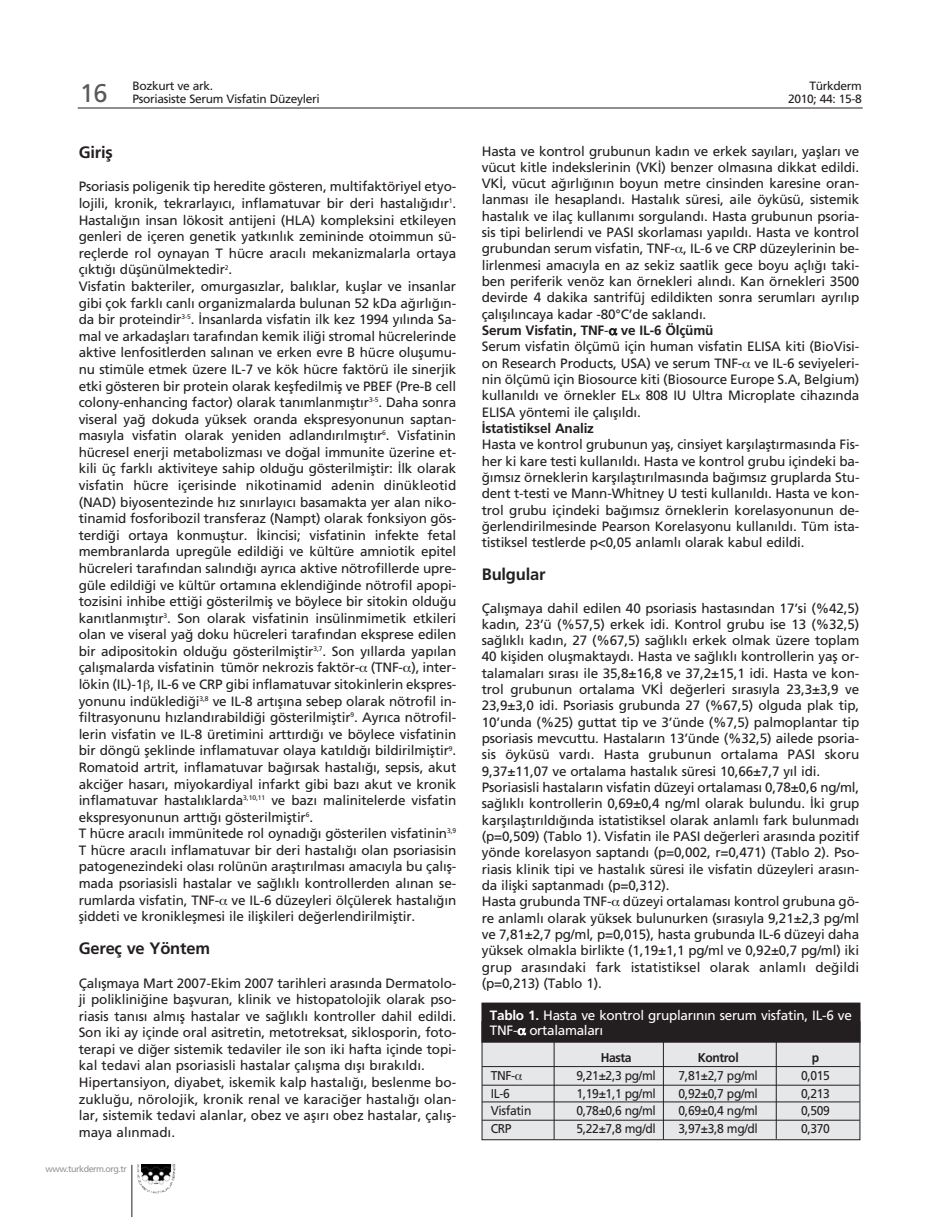
<style>
.page{position:relative;width:940px;height:1217px;background:#fff}
.page>*{position:absolute;margin:0;border:0;box-sizing:border-box;transform-origin:0 0}
.t1{font:25.5px "Frutiger";color:#58595b}
.t2{font:700 16.5px "Frutiger";letter-spacing:-.01em;color:#231f20}
.t3{font:13.5px/16.5px "Frutiger";letter-spacing:-.01em;color:#231f20}
.t4{font:13.5px/15px "Frutiger";letter-spacing:-.02em;color:#fff}
.t5{font:700 13.5px "Frutiger";letter-spacing:-.01em;color:#231f20}
.t6{font:12.75px "Frutiger";letter-spacing:-.03em;color:#231f20;scale:.95 1}
.t7{font:700 12.75px "Frutiger";letter-spacing:-.03em;color:#231f20;scale:.95 1}
.t8{font:12px/13.5px "Frutiger";letter-spacing:-.03em;color:#231f20}
.t9{font:9px "Frutiger";letter-spacing:-.055em;color:#939598}
.s1{font-weight:700}
.s2{font-size:10.5px}
</style>
<div class="page">
<hr style="left:78px;top:108px;width:784px;height:1px;background:#231f20">
<img style="left:137px;top:1164px;width:39px;height:29px">
<hr style="left:132px;top:1164px;width:1px;height:52px;background:#231f20">
<div style="left:482px;top:1021px;width:377px;height:118px;background:#e6e7e8"></div>
<div style="left:482px;top:1002px;width:378px;height:39px;background:#231f20"></div>
<div style="left:482px;top:1002px;width:378px;height:40px;border:1px solid #231f20"></div>
<hr style="left:482px;top:1084px;width:377px;height:1px;background:#231f20">
<hr style="left:482px;top:1066px;width:377px;height:1px;background:#231f20">
<hr style="left:482px;top:1101px;width:377px;height:1px;background:#231f20">
<hr style="left:482px;top:1119px;width:377px;height:1px;background:#231f20">
<hr style="left:554px;top:1039px;width:1px;height:100px;background:#231f20">
<hr style="left:663px;top:1039px;width:1px;height:100px;background:#231f20">
<hr style="left:776px;top:1039px;width:1px;height:99px;background:#231f20">
<p class="t8" style="left:132px;top:80px;width:189px">Bozkurt ve ark.<br>Psoriasiste Serum Visfatin Düzeyleri</p>
<p class="t8" style="left:809px;top:80px;width:54px">Türkderm</p>
<h1 class="t1" style="left:80px;top:83px;width:29px">16</h1>
<p class="t8" style="left:788px;top:93px;width:75px">2010; 44: 15-8</p>
<p class="t2" style="left:79px;top:146px;width:36px">Girifl</p>
<p class="t3" style="left:79px;top:180px;width:379px">Psoriasis poligenik tip heredite gösteren, multifaktöriyel etyo&shy;lojili, kronik, tekrarlay›c›, inflamatuvar bir deri hastal›¤›d›r<sup>1</sup>.<br>Hastal›¤›n insan lökosit antijeni (HLA) kompleksini etkileyen genleri de içeren genetik yatk›nl›k zemininde otoimmun sü&shy;reçlerde rol oynayan T hücre arac›l› mekanizmalarla ortaya ç›kt›¤› düflünülmektedir<sup>2</sup>.<br>Visfatin bakteriler, omurgas›zlar, bal›klar, kufllar ve insanlar gibi çok farkl› canl› organizmalarda bulunan 52 kDa a¤›rl›¤›n&shy;da bir proteindir<sup>3-5</sup>. ‹nsanlarda visfatin ilk kez 1994 y›l›nda Sa&shy;mal ve arkadafllar› taraf›ndan kemik ili¤i stromal hücrelerinde aktive lenfositlerden sal›nan ve erken evre B hücre oluflumu&shy;nu stimüle etmek üzere IL-7 ve kök hücre faktörü ile sinerjik etki gösteren bir protein olarak keflfedilmifl ve PBEF (Pre-B cell colony-enhancing factor) olarak tan›mlanm›flt›r<sup>3-5</sup>. Daha sonra viseral ya¤ dokuda yüksek oranda ekspresyonunun saptan&shy;mas›yla visfatin olarak yeniden adland›r›lm›flt›r<sup>6</sup>. Visfatinin hücresel enerji metabolizmas› ve do¤al immunite üzerine et&shy;kili üç farkl› aktiviteye sahip oldu¤u gösterilmifltir: ‹lk olarak visfatin hücre içerisinde nikotinamid adenin dinükleotid (NAD) biyosentezinde h›z s›n›rlay›c› basamakta yer alan niko&shy;tinamid fosforibozil transferaz (Nampt) olarak fonksiyon gös&shy;terdi¤i ortaya konmufltur. ‹kincisi; visfatinin infekte fetal membranlarda upregüle edildi¤i ve kültüre amniotik epitel hücreleri taraf›ndan sal›nd›¤› ayr›ca aktive nötrofillerde upre&shy;güle edildi¤i ve kültür ortam›na eklendi¤inde nötrofil apopi&shy;tozisini inhibe etti¤i gösterilmifl ve böylece bir sitokin oldu¤u kan›tlanm›flt›r<sup>3</sup>. Son olarak visfatinin insülinmimetik etkileri olan ve viseral ya¤ doku hücreleri taraf›ndan eksprese edilen bir adipositokin oldu¤u gösterilmifltir<sup>3,7</sup>. Son y›llarda yap›lan çal›flmalarda visfatinin tümör nekrozis faktör- (TNF- ), inter&shy;lökin (IL)-1 , IL-6 ve CRP gibi inflamatuvar sitokinlerin ekspres&shy;yonunu indükledi¤i<sup>3,8</sup> ve IL-8 art›fl›na sebep olarak nötrofil in&shy;filtrasyonunu h›zland›rabildi¤i gösterilmifltir<sup>9</sup>. Ayr›ca nötrofil&shy;lerin visfatin ve IL-8 üretimini artt›rd›¤› ve böylece visfatinin bir döngü fleklinde inflamatuvar olaya kat›ld›¤› bildirilmifltir<sup>9</sup>.<br>Romatoid artrit, inflamatuvar ba¤›rsak hastal›¤›, sepsis, akut akci¤er hasar›, miyokardiyal infarkt gibi baz› akut ve kronik inflamatuvar hastal›klarda<sup>3,10,11</sup> ve baz› malinitelerde visfatin ekspresyonunun artt›¤› gösterilmifltir<sup>6</sup>.<br>T hücre arac›l› immünitede rol oynad›¤› gösterilen visfatinin<sup>3,9<br></sup>T hücre arac›l› inflamatuvar bir deri hastal›¤› olan psoriasisin patogenezindeki olas› rolünün araflt›r›lmas› amac›yla bu çal›fl&shy;mada psoriasisli hastalar ve sa¤l›kl› kontrollerden al›nan se&shy;rumlarda visfatin, TNF- ve IL-6 düzeyleri ölçülerek hastal›¤›n fliddeti ve kronikleflmesi ile iliflkileri de¤erlendirilmifltir.</p>
<p class="t2" style="left:79px;top:941px;width:133px">Gereç ve Yöntem</p>
<p class="t3" style="left:79px;top:975px;width:379px">Çal›flmaya Mart 2007-Ekim 2007 tarihleri aras›nda Dermatolo&shy;ji poliklini¤ine baflvuran, klinik ve histopatolojik olarak pso&shy;riasis tan›s› alm›fl hastalar ve sa¤l›kl› kontroller dahil edildi.<br>Son iki ay içinde oral asitretin, metotreksat, siklosporin, foto&shy;terapi ve di¤er sistemik tedaviler ile son iki hafta içinde topi&shy;kal tedavi alan psoriasisli hastalar çal›flma d›fl› b›rak›ld›.<br>Hipertansiyon, diyabet, iskemik kalp hastal›¤›, beslenme bo&shy;zuklu¤u, nörolojik, kronik renal ve karaci¤er hastal›¤› olan&shy;lar, sistemik tedavi alanlar, obez ve afl›r› obez hastalar, çal›fl&shy;maya al›nmad›.</p>
<p class="t9" style="left:45px;top:1164px;width:83px">www.turkderm.org.tr</p>
<p class="t3" style="left:482px;top:144px;width:379px">Hasta ve kontrol grubunun kad›n ve erkek say›lar›, yafllar› ve vücut kitle indekslerinin (VK‹) benzer olmas›na dikkat edildi.<br>VK‹, vücut a¤›rl›¤›n›n boyun metre cinsinden karesine oran&shy;lanmas› ile hesapland›. Hastal›k süresi, aile öyküsü, sistemik hastal›k ve ilaç kullan›m› sorguland›. Hasta grubunun psoria&shy;sis tipi belirlendi ve PASI skorlamas› yap›ld›. Hasta ve kontrol grubundan serum visfatin, TNF- , IL-6 ve CRP düzeylerinin be&shy;lirlenmesi amac›yla en az sekiz saatlik gece boyu açl›¤› taki&shy;ben periferik venöz kan örnekleri al›nd›. Kan örnekleri 3500 devirde 4 dakika santrifüj edildikten sonra serumlar› ayr›l›p çal›fl›l›ncaya kadar -80°C’de sakland›.<br><span class="s1">Serum Visfatin, TNF</span>- <span class="s1">ve IL-6 Ölçümü<br></span>Serum visfatin ölçümü için human visfatin ELISA kiti (BioVisi&shy;on Research Products, USA) ve serum TNF- ve IL-6 seviyeleri&shy;nin ölçümü için Biosource kiti (Biosource Europe S.A, Belgium) kullan›ld› ve örnekler EL<span class="s2">x</span> 808 IU Ultra Microplate cihaz›nda ELISA yöntemi ile çal›fl›ld›.</p>
<p class="t5" style="left:482px;top:422px;width:114px">‹statistiksel Analiz</p>
<p class="t3" style="left:482px;top:437px;width:379px;text-align:justify">Hasta ve kontrol grubunun yafl, cinsiyet karfl›laflt›rmas›nda Fis&shy;her ki kare testi kullan›ld›. Hasta ve kontrol grubu içindeki ba-¤›ms›z örneklerin karfl›laflt›r›lmas›nda ba¤›ms›z gruplarda Stu&shy;dent t-testi ve Mann-Whitney U testi kullan›ld›. Hasta ve kon&shy;trol grubu içindeki ba¤›ms›z örneklerin korelasyonunun de-¤erlendirilmesinde Pearson Korelasyonu kullan›ld›. Tüm ista&shy;tistiksel testlerde p&lt;0,05 anlaml› olarak kabul edildi.</p>
<p class="t2" style="left:482px;top:567px;width:65px">Bulgular</p>
<p class="t3" style="left:482px;top:600px;width:379px">Çal›flmaya dahil edilen 40 psoriasis hastas›ndan 17’si (%42,5) kad›n, 23’ü (%57,5) erkek idi. Kontrol grubu ise 13 (%32,5) sa¤l›kl› kad›n, 27 (%67,5) sa¤l›kl› erkek olmak üzere toplam 40 kifliden oluflmaktayd›. Hasta ve sa¤l›kl› kontrollerin yafl or&shy;talamalar› s›ras› ile 35,8±16,8 ve 37,2±15,1 idi. Hasta ve kon&shy;trol grubunun ortalama VK‹ de¤erleri s›ras›yla 23,3±3,9 ve 23,9±3,0 idi. Psoriasis grubunda 27 (%67,5) olguda plak tip, 10’unda (%25) guttat tip ve 3’ünde (%7,5) palmoplantar tip psoriasis mevcuttu. Hastalar›n 13’ünde (%32,5) ailede psoria&shy;sis öyküsü vard›. Hasta grubunun ortalama PASI skoru 9,37±11,07 ve ortalama hastal›k süresi 10,66±7,7 y›l idi.<br>Psoriasisli hastalar›n visfatin düzeyi ortalamas› 0,78±0,6 ng/ml, sa¤l›kl› kontrollerin 0,69±0,4 ng/ml olarak bulundu. ‹ki grup karfl›laflt›r›ld›¤›nda istatistiksel olarak anlaml› fark bulunmad› (p=0,509) (Tablo 1). Visfatin ile PASI de¤erleri aras›nda pozitif yönde korelasyon saptand› (p=0,002, r=0,471) (Tablo 2). Pso&shy;riasis klinik tipi ve hastal›k süresi ile visfatin düzeyleri aras›n&shy;da iliflki saptanmad› (p=0,312).<br>Hasta grubunda TNF- düzeyi ortalamas› kontrol grubuna gö&shy;re anlaml› olarak yüksek bulunurken (s›ras›yla 9,21±2,3 pg/ml ve 7,81±2,7 pg/ml, p=0,015), hasta grubunda IL-6 düzeyi daha yüksek olmakla birlikte (1,19±1,1 pg/ml ve 0,92±0,7 pg/ml) iki grup aras›ndaki fark istatistiksel olarak anlaml› de¤ildi (p=0,213) (Tablo 1).</p>
<p class="t4" style="left:490px;top:1008px;width:363px"><span class="s1">Tablo 1.</span> Hasta ve kontrol gruplar›n›n serum visfatin, IL-6 ve<br>TNF- ortalamalar›</p>
<p class="t7" style="left:600px;top:1052px;width:34px">Hasta</p>
<p class="t7" style="left:697px;top:1052px;width:45px">Kontrol</p>
<p class="t7" style="left:812px;top:1052px;width:9px">p</p>
<p class="t6" style="left:491px;top:1069px;width:27px">TNF-</p>
<p class="t6" style="left:576px;top:1069px;width:85px">9,21±2,3 pg/ml</p>
<p class="t6" style="left:678px;top:1069px;width:85px">7,81±2,7 pg/ml</p>
<p class="t6" style="left:801px;top:1069px;width:32px">0,015</p>
<p class="t6" style="left:491px;top:1087px;width:22px">IL-6</p>
<p class="t6" style="left:576px;top:1087px;width:85px">1,19±1,1 pg/ml</p>
<p class="t6" style="left:678px;top:1087px;width:85px">0,92±0,7 pg/ml</p>
<p class="t6" style="left:801px;top:1087px;width:32px">0,213</p>
<p class="t6" style="left:491px;top:1105px;width:44px">Visfatin</p>
<p class="t6" style="left:576px;top:1105px;width:85px">0,78±0,6 ng/ml</p>
<p class="t6" style="left:678px;top:1105px;width:85px">0,69±0,4 ng/ml</p>
<p class="t6" style="left:801px;top:1105px;width:32px">0,509</p>
<p class="t6" style="left:491px;top:1123px;width:23px">CRP</p>
<p class="t6" style="left:576px;top:1123px;width:85px">5,22±7,8 mg/dl</p>
<p class="t6" style="left:678px;top:1123px;width:85px">3,97±3,8 mg/dl</p>
<p class="t6" style="left:801px;top:1123px;width:32px">0,370</p>
</div>
